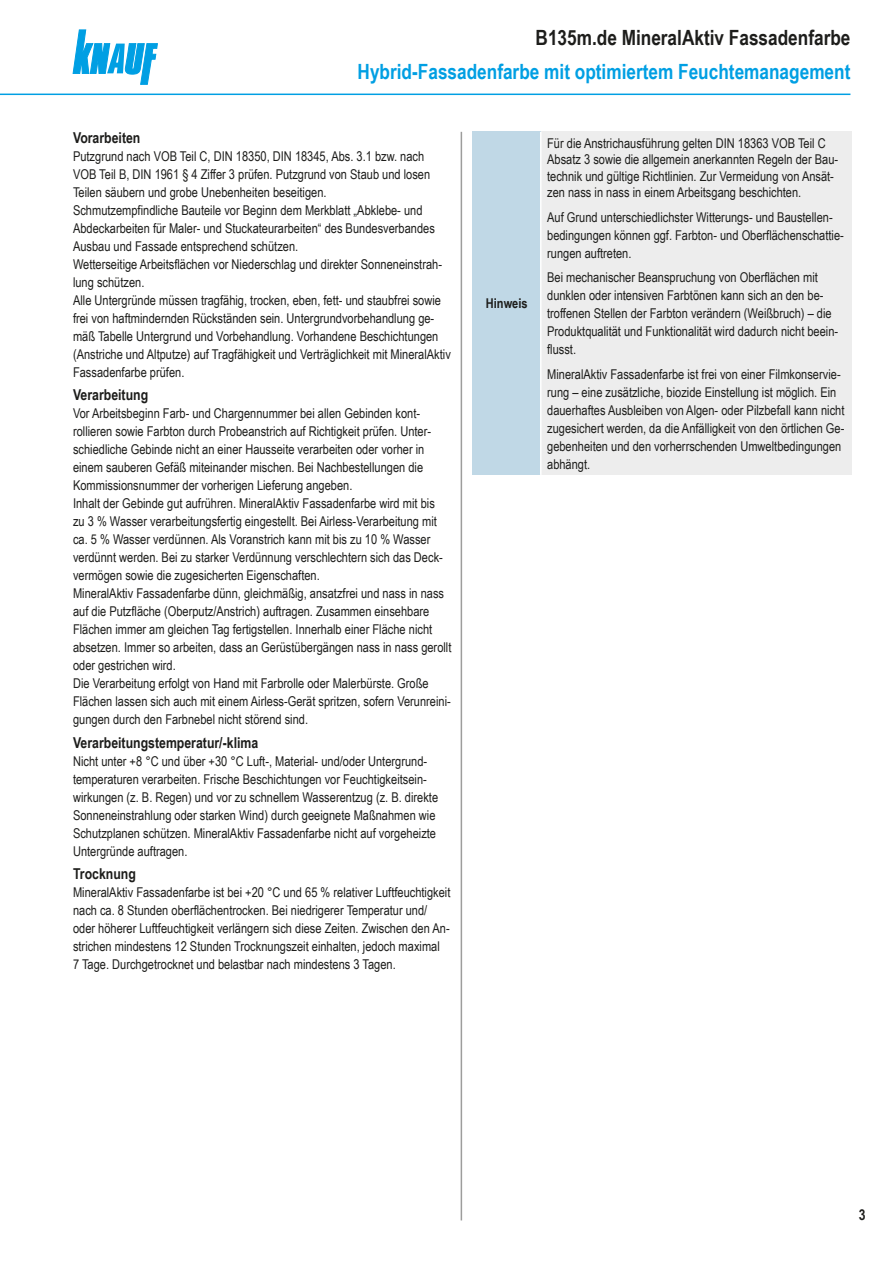
<style>
.page{position:relative;width:893px;height:1263px;background:#fff}
.page>*{position:absolute;margin:0;border:0;box-sizing:border-box;transform-origin:0 0}
.Ue2_Kopf_14cyan_TB{font:700 21px "Arial Narrow";color:#009fe3}
.Ue1_Kopf_14schwarz_T{font:700 21px "Arial Narrow";color:#1d1d1b}
.Ue4_10schwarz_TB{font:700 15px "Arial Narrow";color:#1d1d1b}
.Seite_rechts_TB{font:700 15px "Arial Narrow";color:#1d1d1b}
.Text_TB{font:13.5px/18px "Arial Narrow";color:#1d1d1b}
.Hinweis_Text_Abs_o_T{font:13.5px/18px "Arial Narrow";color:#1d1d1b}
.Hinweis_Text_TB{font:13.5px/16.5px "Arial Narrow";color:#1d1d1b}
.Hinweis_TB{font:700 13.5px "Arial Narrow";color:#1d1d1b}
</style>
<div class="page">
<svg style="left:73px;top:30px;width:84px;height:54px"></svg>
<hr style="left:0;top:94px;width:850px;height:1px;background:#009fe3">
<hr style="left:461px;top:132px;width:1px;height:1088px;background:#9d9d9c">
<div style="left:473px;top:132px;width:68px;height:343px;background:#c0d8e6"></div>
<div style="left:541px;top:132px;width:310px;height:343px;background:#ededed"></div>
<hr style="left:540px;top:132px;width:2px;height:343px;background:#fff">
<p class="Ue1_Kopf_14schwarz_T" style="left:536px;top:22px;width:316px">B135m.de MineralAktiv Fassadenfarbe</p>
<p class="Ue2_Kopf_14cyan_TB" style="left:358px;top:56px;width:494px">Hybrid-Fassadenfarbe mit optimiertem Feuchtemanagement</p>
<p class="Ue4_10schwarz_TB" style="left:73px;top:126px;width:69px">Vorarbeiten</p>
<p class="Text_TB" style="left:73px;top:146px;width:359px">Putzgrund nach VOB Teil C, DIN 18350, DIN 18345, Abs. 3.1 bzw. nach<br>VOB Teil B, DIN 1961 § 4 Ziffer 3 prüfen. Putzgrund von Staub und losen<br>Teilen säubern und grobe Unebenheiten beseitigen.</p>
<p class="Text_TB" style="left:73px;top:200px;width:363px">Schmutzempfindliche Bauteile vor Beginn dem Merkblatt „Abklebe- und<br>Abdeckarbeiten für Maler- und Stuckateurarbeiten“ des Bundesverbandes<br>Ausbau und Fassade entsprechend schützen.</p>
<p class="Text_TB" style="left:73px;top:254px;width:371px">Wetterseitige Arbeitsflächen vor Niederschlag und direkter Sonneneinstrah&shy;lung schützen.</p>
<p class="Text_TB" style="left:73px;top:290px;width:379px">Alle Untergründe müssen tragfähig, trocken, eben, fett- und staubfrei sowie frei von haftmindernden Rückständen sein. Untergrundvorbehandlung ge&shy;mäß Tabelle Untergrund und Vorbehandlung. Vorhandene Beschichtungen (Anstriche und Altputze) auf Tragfähigkeit und Verträglichkeit mit MineralAktiv Fassadenfarbe prüfen.</p>
<p class="Ue4_10schwarz_TB" style="left:73px;top:383px;width:77px">Verarbeitung</p>
<p class="Text_TB" style="left:73px;top:404px;width:360px">Vor Arbeitsbeginn Farb- und Chargennummer bei allen Gebinden kont&shy;rollieren sowie Farbton durch Probeanstrich auf Richtigkeit prüfen. Unter&shy;schiedliche Gebinde nicht an einer Hausseite verarbeiten oder vorher in einem sauberen Gefäß miteinander mischen. Bei Nachbestellungen die Kommissionsnummer der vorherigen Lieferung angeben.</p>
<p class="Text_TB" style="left:73px;top:494px;width:371px">Inhalt der Gebinde gut aufrühren. MineralAktiv Fassadenfarbe wird mit bis zu 3 % Wasser verarbeitungsfertig eingestellt. Bei Airless-Verarbeitung mit ca. 5 % Wasser verdünnen. Als Voranstrich kann mit bis zu 10 % Wasser verdünnt werden. Bei zu starker Verdünnung verschlechtern sich das Deck&shy;vermögen sowie die zugesicherten Eigenschaften.</p>
<p class="Text_TB" style="left:73px;top:584px;width:380px">MineralAktiv Fassadenfarbe dünn, gleichmäßig, ansatzfrei und nass in nass auf die Putzfläche (Oberputz/Anstrich) auftragen. Zusammen einsehbare Flächen immer am gleichen Tag fertigstellen. Innerhalb einer Fläche nicht absetzen. Immer so arbeiten, dass an Gerüstübergängen nass in nass gerollt oder gestrichen wird.</p>
<p class="Text_TB" style="left:73px;top:674px;width:379px">Die Verarbeitung erfolgt von Hand mit Farbrolle oder Malerbürste. Große<br>Flächen lassen sich auch mit einem Airless-Gerät spritzen, sofern Verunreini&shy;gungen durch den Farbnebel nicht störend sind.</p>
<p class="Ue4_10schwarz_TB" style="left:73px;top:731px;width:187px">Verarbeitungstemperatur/-klima</p>
<p class="Text_TB" style="left:73px;top:751px;width:367px">Nicht unter +8 °C und über +30 °C Luft-, Material- und/oder Untergrund&shy;temperaturen verarbeiten. Frische Beschichtungen vor Feuchtigkeitsein&shy;wirkungen (z. B. Regen) und vor zu schnellem Wasserentzug (z. B. direkte Sonneneinstrahlung oder starken Wind) durch geeignete Maßnahmen wie Schutzplanen schützen. MineralAktiv Fassadenfarbe nicht auf vorgeheizte Untergründe auftragen.</p>
<p class="Ue4_10schwarz_TB" style="left:73px;top:862px;width:64px">Trocknung</p>
<p class="Text_TB" style="left:73px;top:883px;width:379px">MineralAktiv Fassadenfarbe ist bei +20 °C und 65 % relativer Luftfeuchtigkeit nach ca. 8 Stunden oberflächentrocken. Bei niedrigerer Temperatur und/ oder höherer Luftfeuchtigkeit verlängern sich diese Zeiten. Zwischen den An&shy;strichen mindestens 12 Stunden Trocknungszeit einhalten, jedoch maximal<br>7 Tage. Durchgetrocknet und belastbar nach mindestens 3 Tagen.</p>
<p class="Hinweis_TB" style="left:486px;top:293px;width:43px">Hinweis</p>
<p class="Hinweis_Text_TB" style="left:547px;top:134px;width:293px">Für die Anstrichausführung gelten DIN 18363 VOB Teil C Absatz 3 sowie die allgemein anerkannten Regeln der Bau&shy;technik und gültige Richtlinien. Zur Vermeidung von Ansät&shy;zen nass in nass in einem Arbeitsgang beschichten.</p>
<p class="Hinweis_Text_Abs_o_T" style="left:547px;top:207px;width:298px">Auf Grund unterschiedlichster Witterungs- und Baustellen&shy;bedingungen können ggf. Farbton- und Oberflächenschattie&shy;rungen auftreten.</p>
<p class="Hinweis_Text_Abs_o_T" style="left:547px;top:268px;width:293px">Bei mechanischer Beanspruchung von Oberflächen mit dunklen oder intensiven Farbtönen kann sich an den be&shy;troffenen Stellen der Farbton verändern (Weißbruch) – die Produktqualität und Funktionalität wird dadurch nicht beein&shy;flusst.</p>
<p class="Hinweis_Text_Abs_o_T" style="left:547px;top:364px;width:299px">MineralAktiv Fassadenfarbe ist frei von einer Filmkonservie&shy;rung – eine zusätzliche, biozide Einstellung ist möglich. Ein dauerhaftes Ausbleiben von Algen- oder Pilzbefall kann nicht zugesichert werden, da die Anfälligkeit von den örtlichen Ge&shy;gebenheiten und den vorherrschenden Umweltbedingungen abhängt.</p>
<p class="Seite_rechts_TB" style="left:859px;top:1204px;width:8px">3</p>
</div>
